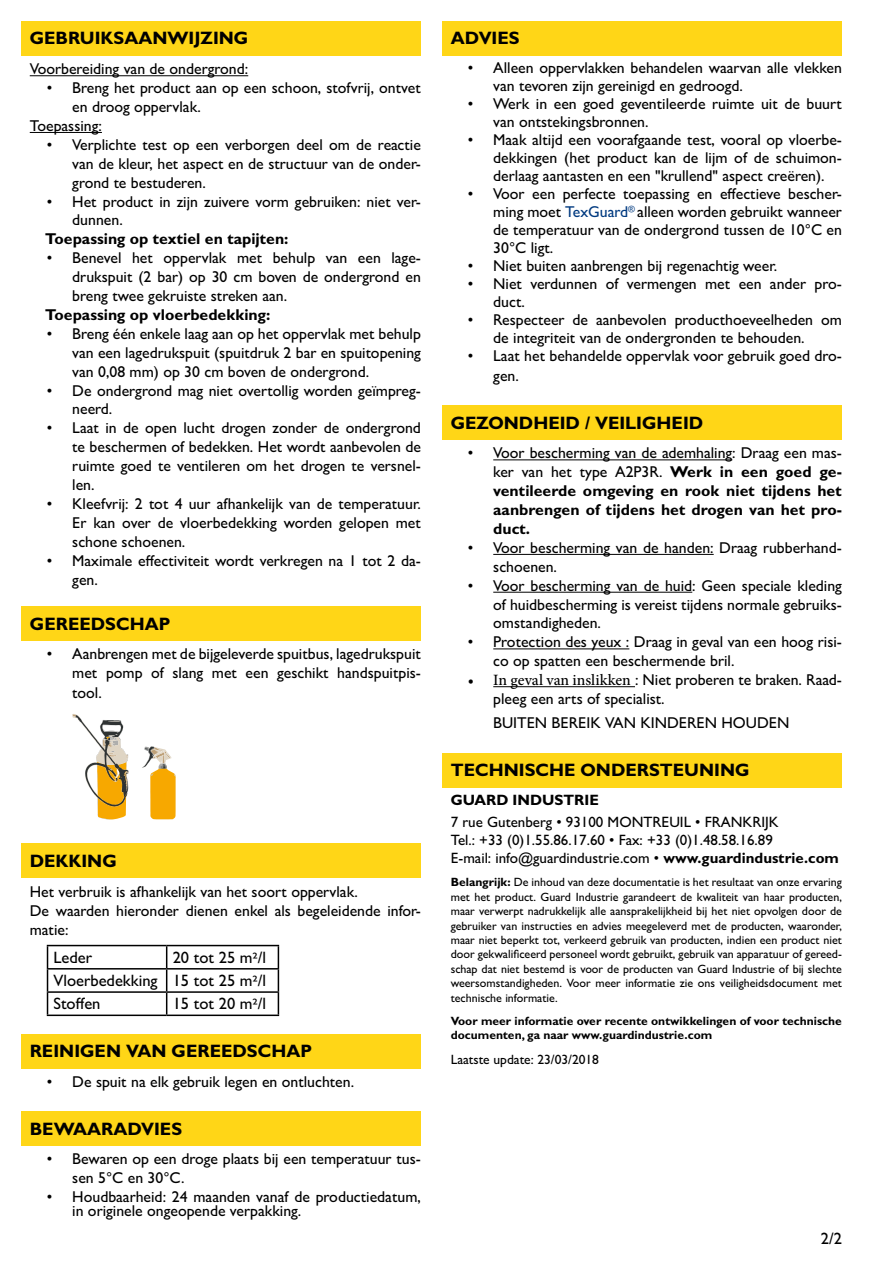
<style>
.page{position:relative;width:893px;height:1263px;background:#fff}
.page>*{position:absolute;margin:0;border:0;box-sizing:border-box;transform-origin:0 0}
.t1{font:700 18px "Gill Sans MT Std";color:#000}
.t2{font:500 16.5px/23.2px "Gill Sans MT Std";color:#000;text-align:justify}
.t3{font:500 15.75px/18.9px "Gill Sans MT Std";color:#000}
.t4{font:700 15.75px/18.9px "Gill Sans MT Std";color:#000;text-align:justify}
.t5{font:500 15px/18px "Gill Sans MT Std";color:#000}
.t6{font:700 15px "Gill Sans MT Std";color:#000}
.t7{font:500 13.5px "Gill Sans MT Std";color:#000}
.t8{font:500 12px/14.4px "Gill Sans MT Std";color:#000;text-align:justify}
.t9{font:700 12px/14.4px "Gill Sans MT Std";color:#000}
.s1{color:#003a80}
.s2{font-weight:500}
.s3{font-family:"Minion Pro"}
.s4{font-weight:700}
</style>
<div class="page">
<hr style="left:30px;top:75px;width:218px;height:1px;background:#000">
<hr style="left:30px;top:132px;width:72px;height:1px;background:#000">
<div style="left:21px;top:21px;width:400px;height:34px;background:#ffd617"></div>
<div style="left:21px;top:606px;width:400px;height:34px;background:#ffd617"></div>
<svg style="left:142px;top:746px;width:34px;height:74px"></svg>
<svg style="left:72px;top:714px;width:57px;height:105px"></svg>
<div style="left:21px;top:844px;width:400px;height:34px;background:#ffd617"></div>
<hr style="left:47px;top:945px;width:120px;height:1px;background:#000">
<hr style="left:167px;top:945px;width:112px;height:1px;background:#000">
<hr style="left:47px;top:968px;width:120px;height:1px;background:#000">
<hr style="left:167px;top:968px;width:112px;height:1px;background:#000">
<hr style="left:47px;top:991px;width:120px;height:2px;background:#000">
<svg style="left:47px;top:946px;width:1px;height:68px"></svg>
<hr style="left:167px;top:991px;width:112px;height:2px;background:#000">
<svg style="left:166px;top:946px;width:1px;height:68px"></svg>
<svg style="left:278px;top:946px;width:1px;height:68px"></svg>
<hr style="left:47px;top:1014px;width:120px;height:2px;background:#000">
<hr style="left:167px;top:1014px;width:112px;height:2px;background:#000">
<div style="left:21px;top:1034px;width:400px;height:34px;background:#ffd617"></div>
<div style="left:21px;top:1111px;width:400px;height:34px;background:#ffd617"></div>
<hr style="left:493px;top:459px;width:239px;height:1px;background:#000">
<hr style="left:493px;top:554px;width:221px;height:1px;background:#000">
<hr style="left:493px;top:592px;width:199px;height:1px;background:#000">
<hr style="left:493px;top:648px;width:136px;height:1px;background:#000">
<hr style="left:493px;top:686px;width:142px;height:1px;background:#000">
<div style="left:442px;top:21px;width:400px;height:34px;background:#ffd617"></div>
<div style="left:442px;top:405px;width:400px;height:34px;background:#ffd617"></div>
<div style="left:442px;top:753px;width:400px;height:34px;background:#ffd617"></div>
<p class="t1" style="left:30px;top:27px;width:220px">GEBRUIKSAANWIJZING</p>
<p class="t3" style="left:30px;top:59px;width:220px">Voorbereiding van de ondergrond:</p>
<p class="t3" style="left:47px;top:78px;width:376px">• Breng het product aan op een schoon, stofvrij, ontvet</p>
<p class="t3" style="left:72px;top:97px;width:130px">en droog oppervlak.</p>
<p class="t3" style="left:30px;top:116px;width:74px">Toepassing:</p>
<p class="t3" style="left:72px;top:135px;width:350px;text-align:justify;text-indent:-26px">• Verplichte test op een verborgen deel om de reactie van de kleur, het aspect en de structuur van de onder&shy;grond te bestuderen.</p>
<p class="t3" style="left:72px;top:192px;width:350px;text-indent:-26px">• Het product in zijn zuivere vorm gebruiken: niet ver&shy;dunnen.</p>
<p class="t4" style="left:45px;top:229px;width:245px">Toepassing op textiel en tapijten:</p>
<p class="t3" style="left:72px;top:248px;width:350px;text-align:justify;text-indent:-26px">• Benevel het oppervlak met behulp van een lage&shy;drukspuit (2 bar) op 30 cm boven de ondergrond en breng twee gekruiste streken aan.</p>
<p class="t4" style="left:45px;top:305px;width:227px">Toepassing op vloerbedekking:</p>
<p class="t3" style="left:72px;top:324px;width:350px;text-align:justify;text-indent:-26px">• Breng één enkele laag aan op het oppervlak met behulp van een lagedrukspuit (spuitdruk 2 bar en spuitopening van 0,08 mm) op 30 cm boven de ondergrond.</p>
<p class="t3" style="left:72px;top:381px;width:350px;text-indent:-26px">• De ondergrond mag niet overtollig worden geïmpreg&shy;neerd.</p>
<p class="t3" style="left:72px;top:418px;width:350px;text-align:justify;text-indent:-26px">• Laat in de open lucht drogen zonder de ondergrond te beschermen of bedekken. Het wordt aanbevolen de ruimte goed te ventileren om het drogen te versnel&shy;len.</p>
<p class="t3" style="left:72px;top:494px;width:350px;text-align:justify;text-indent:-26px">• Kleefvrij: 2 tot 4 uur afhankelijk van de temperatuur.<br>Er kan over de vloerbedekking worden gelopen met schone schoenen.</p>
<p class="t3" style="left:72px;top:550px;width:350px;line-height:19.8px;text-indent:-26px">• Maximale effectiviteit wordt verkregen na 1 tot 2 da&shy;gen.</p>
<p class="t1" style="left:30px;top:612px;width:142px">GEREEDSCHAP</p>
<p class="t3" style="left:72px;top:644px;width:350px;line-height:19.4px;text-align:justify;text-indent:-26px">• Aanbrengen met de bijgeleverde spuitbus, lagedrukspuit met pomp of slang met een geschikt handspuitpis&shy;tool.</p>
<p class="t1" style="left:30px;top:850px;width:89px">DEKKING</p>
<p class="t3" style="left:30px;top:882px;width:393px">Het verbruik is afhankelijk van het soort oppervlak.<br>De waarden hieronder dienen enkel als begeleidende infor&shy;matie:</p>
<p class="t2" style="left:54px;top:945px;width:40px">Leder</p>
<p class="t2" style="left:54px;top:945px;width:214px;text-indent:119px">20 tot 25 m²/l Vloerbedekking 15 tot 25 m²/l Stoffen</p>
<p class="t2" style="left:173px;top:992px;width:95px">15 tot 20 m²/l</p>
<p class="t1" style="left:30px;top:1040px;width:284px">REINIGEN VAN GEREEDSCHAP</p>
<p class="t3" style="left:47px;top:1072px;width:309px">• De spuit na elk gebruik legen en ontluchten.</p>
<p class="t1" style="left:30px;top:1117px;width:154px">BEWAARADVIES</p>
<p class="t3" style="left:72px;top:1149px;width:350px;text-indent:-26px">• Bewaren op een droge plaats bij een temperatuur tus&shy;sen 5°C en 30°C.</p>
<p class="t3" style="left:72px;top:1190px;width:350px;line-height:13.5px;text-indent:-26px">• Houdbaarheid: 24 maanden vanaf de productiedatum, in originele ongeopende verpakking.</p>
<p class="t1" style="left:451px;top:27px;width:70px">ADVIES</p>
<p class="t3" style="left:493px;top:59px;width:350px;line-height:18px;text-indent:-26px">• Alleen oppervlakken behandelen waarvan alle vlekken van tevoren zijn gereinigd en gedroogd.</p>
<p class="t3" style="left:493px;top:95px;width:350px;line-height:18px;text-indent:-26px">• Werk in een goed geventileerde ruimte uit de buurt van ontstekingsbronnen.</p>
<p class="t3" style="left:493px;top:131px;width:350px;line-height:18px;text-align:justify;text-indent:-26px">• Maak altijd een voorafgaande test, vooral op vloerbe&shy;dekkingen (het product kan de lijm of de schuimon&shy;derlaag aantasten en een "krullend" aspect creëren).</p>
<p class="t3" style="left:493px;top:185px;width:350px;line-height:18px;text-align:justify;text-indent:-26px">• Voor een perfecte toepassing en effectieve bescher&shy;ming moet <span class="s1">TexGuard</span><sup>®</sup> alleen worden gebruikt wanneer de temperatuur van de ondergrond tussen de 10°C en 30°C ligt.</p>
<p class="t3" style="left:468px;top:256px;width:311px">• Niet buiten aanbrengen bij regenachtig weer.</p>
<p class="t3" style="left:493px;top:275px;width:350px;line-height:18px;text-indent:-26px">• Niet verdunnen of vermengen met een ander pro&shy;duct.</p>
<p class="t3" style="left:493px;top:311px;width:350px;line-height:18px;text-indent:-26px">• Respecteer de aanbevolen producthoeveelheden om de integriteit van de ondergronden te behouden.</p>
<p class="t3" style="left:493px;top:346px;width:350px;line-height:19.8px;text-indent:-26px">• Laat het behandelde oppervlak voor gebruik goed dro&shy;gen.</p>
<p class="t1" style="left:451px;top:411px;width:254px">GEZONDHEID / VEILIGHEID</p>
<p class="t4" style="left:493px;top:443px;width:350px;text-indent:-26px"><span class="s2">• Voor bescherming van de ademhaling: Draag een mas&shy;ker van het type A2P3R.</span> Werk in een goed ge&shy;ventileerde omgeving en rook niet tijdens het aanbrengen of tijdens het drogen van het pro&shy;duct.</p>
<p class="t3" style="left:493px;top:538px;width:350px;text-indent:-26px">• Voor bescherming van de handen: Draag rubberhand&shy;schoenen.</p>
<p class="t3" style="left:493px;top:576px;width:350px;text-align:justify;text-indent:-26px">• Voor bescherming van de huid: Geen speciale kleding of huidbescherming is vereist tijdens normale gebruiks&shy;omstandigheden.</p>
<p class="t3" style="left:493px;top:632px;width:350px;text-indent:-26px">• Protection des yeux : Draag in geval van een hoog risi&shy;co op spatten een beschermende bril.</p>
<p class="t3" style="left:493px;top:670px;width:350px;text-indent:-26px"><span class="s3">• In geval van inslikken</span> : Niet proberen te braken. Raad&shy;pleeg een arts of specialist.</p>
<p class="t3" style="left:493px;top:713px;width:298px">BUITEN BEREIK VAN KINDEREN HOUDEN</p>
<p class="t1" style="left:451px;top:759px;width:300px">TECHNISCHE ONDERSTEUNING</p>
<p class="t6" style="left:451px;top:791px;width:150px">GUARD INDUSTRIE</p>
<p class="t5" style="left:451px;top:813px;width:390px">7 rue Gutenberg • 93100 MONTREUIL • FRANKRIJK<br>Tel.: +33 (0)1.55.86.17.60 • Fax: +33 (0)1.48.58.16.89<br>E-mail: info@guardindustrie.com • <span class="s4">www.guardindustrie.com</span></p>
<p class="t8" style="left:451px;top:875px;width:393px"><span class="s4">Belangrijk:</span> De inhoud van deze documentatie is het resultaat van onze ervaring met het product. Guard Industrie garandeert de kwaliteit van haar producten, maar verwerpt nadrukkelijk alle aansprakelijkheid bij het niet opvolgen door de gebruiker van instructies en advies meegeleverd met de producten, waaronder, maar niet beperkt tot, verkeerd gebruik van producten, indien een product niet door gekwalificeerd personeel wordt gebruikt, gebruik van apparatuur of gereed&shy;schap dat niet bestemd is voor de producten van Guard Industrie of bij slechte weersomstandigheden. Voor meer informatie zie ons veiligheidsdocument met technische informatie.</p>
<p class="t9" style="left:451px;top:1013px;width:393px">Voor meer informatie over recente ontwikkelingen of voor technische documenten, ga naar www.guardindustrie.com</p>
<p class="t7" style="left:451px;top:1051px;width:150px">Laatste update: 23/03/2018</p>
<p class="t2" style="left:821px;top:1227px;width:23px">2/2</p>
</div>
